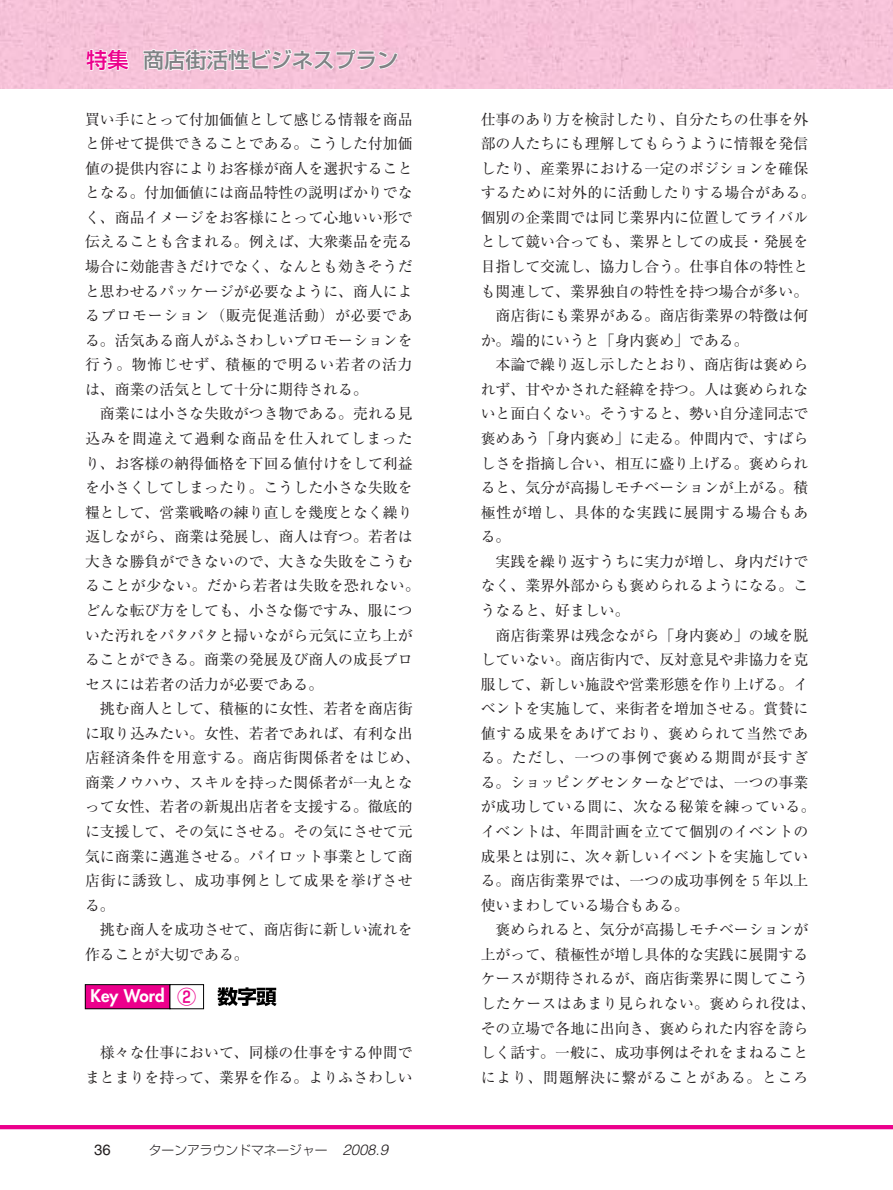
<style>
.page{position:relative;width:893px;height:1190px;background:#fff}
.page>*{position:absolute;margin:0;border:0;box-sizing:border-box;transform-origin:0 0}
.t1{font:500 21.3px "Shin Go";color:#808285}
.t2{font:800 16.95px "Futura";color:#fff}
.t3{font:14.85px/24.6px "Ryumin";color:#231f20}
.t4{font:14.85px "Ryumin";letter-spacing:.05em;color:#231f20}
.t5{font:14.85px "Ryumin";letter-spacing:.025em;color:#231f20}
.t6{font:14.85px "Helvetica";color:#231f20}
.t7{font:300 12.75px "Shin Go";color:#231f20}
.s1{color:#fff}
.s2{font-family:"Shin Go";font-weight:500;font-size:19.2px;color:#ec008c}
.s3{font-family:"Helvetica";font-style:italic;font-size:14.85px}
</style>
<div class="page">
<hr style="left:0;top:1125px;width:892px;height:4px;background:#ec008c">
<div style="left:0;top:0;width:892px;height:88px;background:#f6c2d9"></div>
<div style="left:85px;top:984px;width:85px;height:24px;background:#ec008c"></div>
<div style="left:85px;top:984px;width:85px;height:25px;border:1px solid #000"></div>
<div style="left:170px;top:984px;width:34px;height:25px;border:1px solid #000"></div>
<img style="left:218px;top:987px;width:58px;height:19px">
<h1 class="t1" style="left:86px;top:52px;width:313px"><span class="s1">特集</span> 商店街活性ビジネスプラン</h1>
<p class="t3" style="left:85px;top:109px;width:329px;text-align:justify">買い手にとって付加価値として感じる情報を商品と併せて提供できることである。こうした付加価値の提供内容によりお客様が商人を選択することとなる。付加価値には商品特性の説明ばかりでなく、商品イメージをお客様にとって心地いい形で伝えることも含まれる。例えば、大衆薬品を売る場合に効能書きだけでなく、なんとも効きそうだと思わせるパッケージが必要なように、商人によるプロモーション（販売促進活動）が必要である。活気ある商人がふさわしいプロモーションを行う。物怖じせず、積極的で明るい若者の活力は、商業の活気として十分に期待される。</p>
<p class="t3" style="left:85px;top:403px;width:336px;text-indent:15px">商業には小さな失敗がつき物である。売れる見込みを間違えて過剰な商品を仕入れてしまったり、お客様の納得価格を下回る値付けをして利益を小さくしてしまったり。こうした小さな失敗を糧として、営業戦略の練り直しを幾度となく繰り返しながら、商業は発展し、商人は育つ。若者は大きな勝負ができないので、大きな失敗をこうむることが少ない。だから若者は失敗を恐れない。どんな転び方をしても、小さな傷ですみ、服についた汚れをパタパタと掃いながら元気に立ち上がることができる。商業の発展及び商人の成長プロセスには若者の活力が必要である。</p>
<p class="t3" style="left:85px;top:698px;width:336px;text-indent:15px">挑む商人として、積極的に女性、若者を商店街に取り込みたい。女性、若者であれば、有利な出店経済条件を用意する。商店街関係者をはじめ、商業ノウハウ、スキルを持った関係者が一丸となって女性、若者の新規出店者を支援する。徹底的に支援して、その気にさせる。その気にさせて元気に商業に邁進させる。パイロット事業として商店街に誘致し、成功事例として成果を挙げさせる。</p>
<p class="t3" style="left:85px;top:919px;width:329px;text-indent:15px">挑む商人を成功させて、商店街に新しい流れを作ることが大切である。</p>
<p class="t2" style="left:91px;top:988px;width:107px">Key Word <span class="s2">②</span></p>
<p class="t3" style="left:85px;top:1042px;width:329px;text-align:right">様々な仕事において、同様の仕事をする仲間でまとまりを持って、業界を作る。よりふさわしい</p>
<p class="t6" style="left:94px;top:1144px;width:18px">36</p>
<p class="t7" style="left:149px;top:1145px;width:240px">ターンアラウンドマネージャー <span class="s3">2008.9</span></p>
<p class="t3" style="left:480px;top:109px;width:329px">仕事のあり方を検討したり、自分たちの仕事を外</p>
<p class="t3" style="left:480px;top:133px;width:329px">部の人たちにも理解してもらうように情報を発信</p>
<p class="t3" style="left:480px;top:158px;width:329px">したり、産業界における一定のポジションを確保</p>
<p class="t5" style="left:480px;top:188px;width:336px">するために対外的に活動したりする場合がある。</p>
<p class="t3" style="left:480px;top:207px;width:329px">個別の企業間では同じ業界内に位置してライバル</p>
<p class="t3" style="left:480px;top:231px;width:329px">として競い合っても、業界としての成長・発展を</p>
<p class="t3" style="left:480px;top:256px;width:329px">目指して交流し、協力し合う。仕事自体の特性と</p>
<p class="t3" style="left:480px;top:281px;width:329px">も関連して、業界独自の特性を持つ場合が多い。</p>
<p class="t3" style="left:495px;top:305px;width:314px">商店街にも業界がある。商店街業界の特徴は何</p>
<p class="t3" style="left:480px;top:330px;width:269px">か。端的にいうと「身内褒め」である。</p>
<p class="t3" style="left:495px;top:354px;width:314px">本論で繰り返し示したとおり、商店街は褒めら</p>
<p class="t3" style="left:480px;top:379px;width:329px">れず、甘やかされた経緯を持つ。人は褒められな</p>
<p class="t3" style="left:480px;top:403px;width:329px">いと面白くない。そうすると、勢い自分達同志で</p>
<p class="t3" style="left:480px;top:428px;width:329px">褒めあう「身内褒め」に走る。仲間内で、すばら</p>
<p class="t3" style="left:480px;top:452px;width:329px">しさを指摘し合い、相互に盛り上げる。褒められ</p>
<p class="t3" style="left:480px;top:477px;width:329px">ると、気分が高揚しモチベーションが上がる。積</p>
<p class="t4" style="left:480px;top:507px;width:329px">極性が増し、具体的な実践に展開する場合もあ</p>
<p class="t3" style="left:480px;top:526px;width:31px">る。</p>
<p class="t3" style="left:495px;top:551px;width:314px">実践を繰り返すうちに実力が増し、身内だけで</p>
<p class="t3" style="left:480px;top:575px;width:329px">なく、業界外部からも褒められるようになる。こ</p>
<p class="t3" style="left:480px;top:600px;width:150px">うなると、好ましい。</p>
<p class="t3" style="left:495px;top:624px;width:314px">商店街業界は残念ながら「身内褒め」の域を脱</p>
<p class="t3" style="left:480px;top:649px;width:329px">していない。商店街内で、反対意見や非協力を克</p>
<p class="t3" style="left:480px;top:673px;width:329px">服して、新しい施設や営業形態を作り上げる。イ</p>
<p class="t3" style="left:480px;top:698px;width:329px">ベントを実施して、来街者を増加させる。賞賛に</p>
<p class="t4" style="left:480px;top:728px;width:329px">値する成果をあげており、褒められて当然であ</p>
<p class="t4" style="left:480px;top:752px;width:329px">る。ただし、一つの事例で褒める期間が長すぎ</p>
<p class="t3" style="left:480px;top:772px;width:329px">る。ショッピングセンターなどでは、一つの事業</p>
<p class="t5" style="left:480px;top:801px;width:336px">が成功している間に、次なる秘策を練っている。</p>
<p class="t3" style="left:480px;top:821px;width:329px">イベントは、年間計画を立てて個別のイベントの</p>
<p class="t3" style="left:480px;top:845px;width:329px">成果とは別に、次々新しいイベントを実施してい</p>
<p class="t3" style="left:480px;top:870px;width:329px">る。商店街業界では、一つの成功事例を５年以上</p>
<p class="t3" style="left:480px;top:894px;width:210px">使いまわしている場合もある。</p>
<p class="t3" style="left:495px;top:919px;width:314px">褒められると、気分が高揚しモチベーションが</p>
<p class="t3" style="left:480px;top:944px;width:329px">上がって、積極性が増し具体的な実践に展開する</p>
<p class="t3" style="left:480px;top:968px;width:329px">ケースが期待されるが、商店街業界に関してこう</p>
<p class="t5" style="left:480px;top:998px;width:336px">したケースはあまり見られない。褒められ役は、</p>
<p class="t3" style="left:480px;top:1017px;width:329px">その立場で各地に出向き、褒められた内容を誇ら</p>
<p class="t3" style="left:480px;top:1042px;width:329px">しく話す。一般に、成功事例はそれをまねること</p>
<p class="t4" style="left:480px;top:1071px;width:329px">により、問題解決に繋がることがある。ところ</p>
</div>
